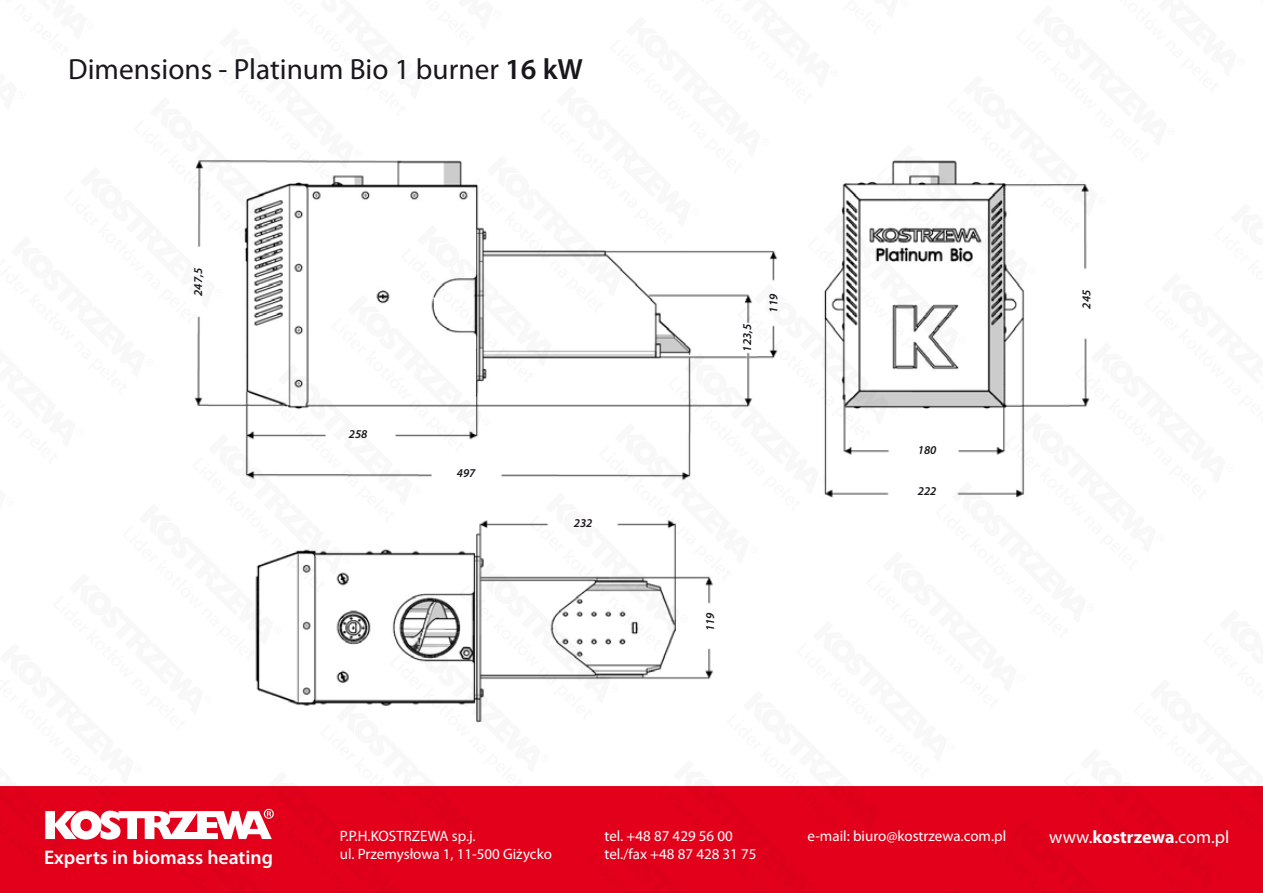
<style>
.page{position:relative;width:1263px;height:893px;background:#fff}
.page>*{position:absolute;margin:0;border:0;box-sizing:border-box;transform-origin:0 0}
.t1{font:29.25px "Myriad Pro";color:#1a171c}
.t2{font:600 19.65px "Myriad Pro";color:#fff}
.t3{font:18px "Myriad Pro";color:#fff}
.t4{font:15px/18px "Myriad Pro";color:#fff}
.t5{font:italic 600 12px "Myriad Pro";color:#1a171c}
.s1{font-weight:600}
.s2{font-weight:700}
</style>
<div class="page">
<div style="left:0;top:786px;width:1263px;height:107px;background:#e2001a"></div>
<img style="left:195px;top:160px;width:895px;height:563px">
<h1 class="t1" style="left:68px;top:51px;width:516px">Dimensions - Platinum Bio 1 burner <span class="s1">16 kW</span></h1>
<p class="t5" style="left:191px;top:296px;width:29px;rotate:-90deg">247,5</p>
<p class="t5" style="left:349px;top:426px;width:20px">258</p>
<p class="t5" style="left:457px;top:466px;width:20px">497</p>
<p class="t5" style="left:574px;top:515px;width:20px">232</p>
<p class="t5" style="left:739px;top:352px;width:29px;rotate:-90deg">123,5</p>
<p class="t5" style="left:766px;top:312px;width:20px;rotate:-90deg">119</p>
<p class="t5" style="left:1079px;top:308px;width:20px;rotate:-90deg">245</p>
<p class="t5" style="left:918px;top:442px;width:20px">180</p>
<p class="t5" style="left:918px;top:483px;width:20px">222</p>
<p class="t5" style="left:702px;top:631px;width:20px;rotate:-90deg">119</p>
<h2 class="t2" style="left:44px;top:845px;width:231px">Experts in biomass heating</h2>
<p class="t4" style="left:340px;top:826px;width:214px">P.P.H.KOSTRZEWA sp.j.<br>ul. Przemysłowa 1, 11-500 Giżycko</p>
<p class="t4" style="left:604px;top:826px;width:154px">tel. +48 87 429 56 00 tel./fax +48 87 428 31 75</p>
<p class="t4" style="left:807px;top:826px;width:200px">e-mail: biuro@kostrzewa.com.pl</p>
<p class="t3" style="left:1049px;top:826px;width:182px">www.<span class="s2">kostrzewa</span>.com.pl</p>
</div>
